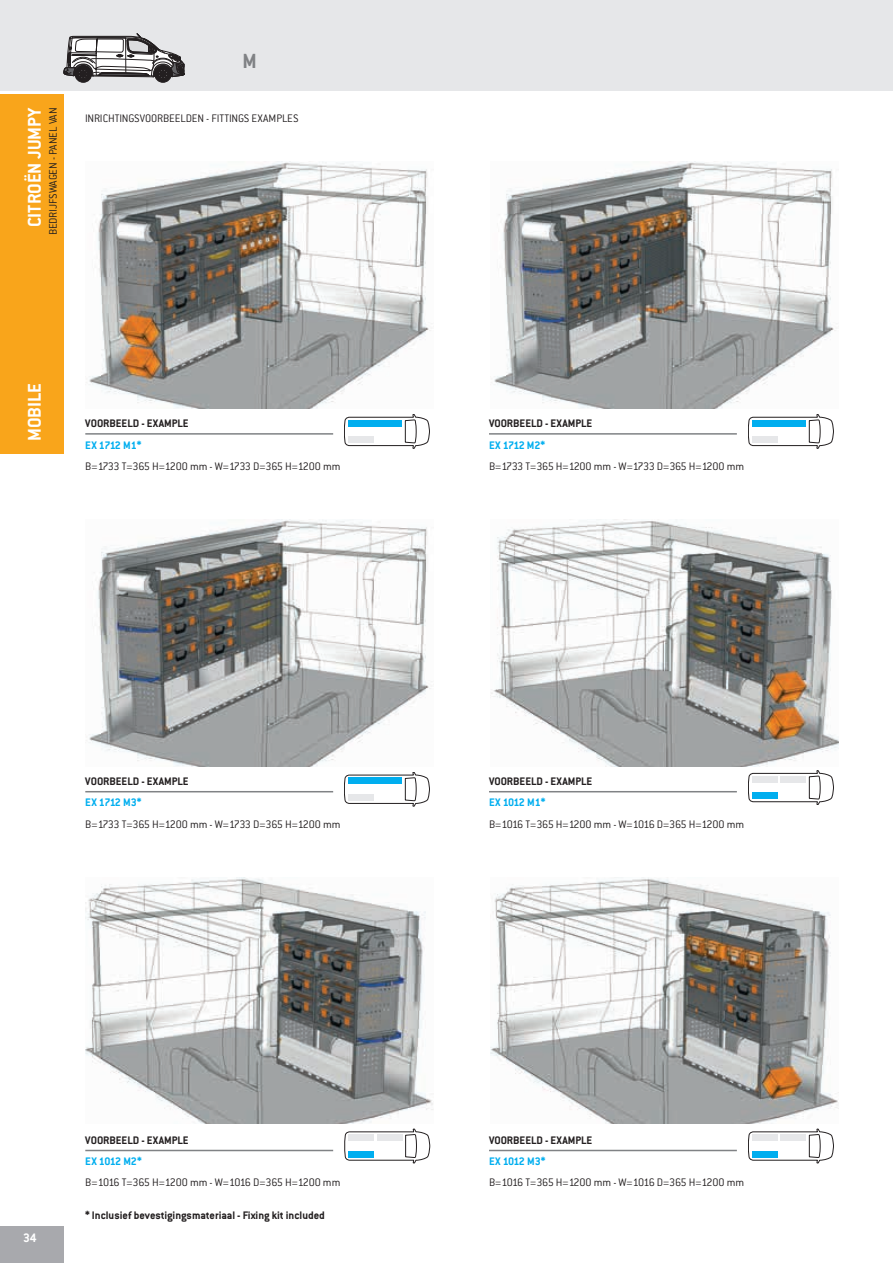
<style>
.page{position:relative;width:893px;height:1263px;background:#fff}
.page>*{position:absolute;margin:0;border:0;box-sizing:border-box;transform-origin:0 0}
.t1{font:700 22.5px "Conduit ITC Pro";color:#808285}
.t2{font:700 20.25px "Conduit ITC Pro";color:#fff}
.t3{font:700 13.5px "Conduit ITC Pro";color:#fff}
.t4{font:700 12px "Conduit ITC Pro";color:#231f20}
.t5{font:300 12px "Conduit ITC Pro";letter-spacing:-.03em;color:#231f20}
.t6{font:300 12px "Conduit ITC Pro";letter-spacing:-.06em;color:#231f20}
.t7{font:700 12px "Conduit ITC Pro";letter-spacing:-.055em;color:#00aeef}
.t8{font:300 12px "Conduit ITC Pro";letter-spacing:-.01em;color:#231f20}
.t9{font:300 12px "Conduit ITC Pro";letter-spacing:-.005em;color:#231f20}
</style>
<div class="page">
<div style="left:0;top:0;width:893px;height:90px;background:#e6e7e9"></div>
<div style="left:0;top:1226px;width:64px;height:37px;background:#a8a9ad"></div>
<div style="left:0;top:95px;width:64px;height:359px;background:#f9a51b"></div>
<img style="left:491px;top:521px;width:348px;height:245px">
<img style="left:490px;top:877px;width:349px;height:247px">
<img style="left:85px;top:877px;width:349px;height:247px">
<img style="left:491px;top:162px;width:345px;height:246px">
<img style="left:86px;top:162px;width:345px;height:246px">
<img style="left:86px;top:520px;width:345px;height:246px">
<svg style="left:344px;top:414px;width:86px;height:35px"></svg>
<div style="left:348px;top:420px;width:54px;height:6px;background:#00aeef"></div>
<div style="left:348px;top:437px;width:26px;height:6px;background:#e6e7e9"></div>
<svg style="left:344px;top:772px;width:86px;height:34px"></svg>
<div style="left:348px;top:778px;width:54px;height:6px;background:#00aeef"></div>
<div style="left:348px;top:794px;width:26px;height:7px;background:#e6e7e9"></div>
<svg style="left:748px;top:414px;width:86px;height:35px"></svg>
<div style="left:752px;top:420px;width:54px;height:6px;background:#00aeef"></div>
<div style="left:752px;top:437px;width:26px;height:6px;background:#e6e7e9"></div>
<svg style="left:748px;top:1129px;width:86px;height:34px"></svg>
<div style="left:780px;top:1134px;width:26px;height:7px;background:#e6e7e9"></div>
<div style="left:752px;top:1134px;width:26px;height:7px;background:#e6e7e9"></div>
<div style="left:752px;top:1151px;width:26px;height:6px;background:#00aeef"></div>
<svg style="left:344px;top:1129px;width:86px;height:34px"></svg>
<div style="left:377px;top:1134px;width:25px;height:7px;background:#e6e7e9"></div>
<div style="left:349px;top:1134px;width:25px;height:7px;background:#e6e7e9"></div>
<div style="left:349px;top:1151px;width:25px;height:6px;background:#00aeef"></div>
<svg style="left:748px;top:770px;width:86px;height:35px"></svg>
<div style="left:780px;top:776px;width:26px;height:6px;background:#e6e7e9"></div>
<div style="left:752px;top:776px;width:26px;height:6px;background:#e6e7e9"></div>
<div style="left:752px;top:793px;width:26px;height:6px;background:#00aeef"></div>
<div style="left:75px;top:66px;width:17px;height:16px;background:#231f20;border-radius:50%"></div>
<div style="left:75px;top:66px;width:17px;height:16px;border:1px solid #231f20;border-radius:50%"></div>
<div style="left:76px;top:67px;width:15px;height:14px;border:1px solid #231f20;border-radius:50%"></div>
<div style="left:78px;top:68px;width:11px;height:12px;border:1px solid #231f20;border-radius:50%"></div>
<div style="left:155px;top:66px;width:16px;height:16px;background:#231f20;border-radius:50%"></div>
<div style="left:155px;top:66px;width:16px;height:16px;border:1px solid #231f20;border-radius:50%"></div>
<div style="left:156px;top:67px;width:14px;height:14px;border:1px solid #231f20;border-radius:50%"></div>
<div style="left:157px;top:68px;width:11px;height:12px;background:#231f20;border-radius:50%"></div>
<div style="left:157px;top:68px;width:12px;height:12px;border:1px solid #231f20;border-radius:50%"></div>
<svg style="left:64px;top:33px;width:121px;height:46px"></svg>
<hr style="left:489px;top:433px;width:248px;height:2px;background:#808285">
<hr style="left:489px;top:791px;width:248px;height:1px;background:#808285">
<hr style="left:489px;top:1150px;width:248px;height:1px;background:#808285">
<hr style="left:85px;top:433px;width:248px;height:2px;background:#808285">
<hr style="left:85px;top:791px;width:248px;height:1px;background:#808285">
<hr style="left:85px;top:1150px;width:248px;height:1px;background:#808285">
<h1 class="t1" style="left:243px;top:48px;width:16px">M</h1>
<h2 class="t2" style="left:23px;top:227px;width:122px;rotate:-90deg">CITROËN JUMPY</h2>
<p class="t9" style="left:47px;top:235px;width:129px;rotate:-90deg">BEDRIJFSWAGEN - PANEL VAN</p>
<p class="t8" style="left:85px;top:112px;width:215px">INRICHTINGSVOORBEELDEN - FITTINGS EXAMPLES</p>
<h2 class="t2" style="left:23px;top:441px;width:59px;rotate:-90deg">MOBILE</h2>
<p class="t4" style="left:85px;top:417px;width:105px">VOORBEELD - EXAMPLE</p>
<p class="t7" style="left:85px;top:438px;width:58px">EX 1712 M1*</p>
<p class="t5" style="left:85px;top:460px;width:257px">B=1733 T=365 H=1200 mm - W=1733 D=365 H=1200 mm</p>
<p class="t4" style="left:85px;top:774px;width:105px">VOORBEELD - EXAMPLE</p>
<p class="t7" style="left:85px;top:796px;width:58px">EX 1712 M3*</p>
<p class="t5" style="left:85px;top:817px;width:257px">B=1733 T=365 H=1200 mm - W=1733 D=365 H=1200 mm</p>
<p class="t3" style="left:23px;top:1229px;width:15px">34</p>
<p class="t4" style="left:85px;top:1133px;width:105px">VOORBEELD - EXAMPLE</p>
<p class="t7" style="left:85px;top:1154px;width:58px">EX 1012 M2*</p>
<p class="t6" style="left:85px;top:1176px;width:257px">B=1016 T=365 H=1200 mm - W=1016 D=365 H=1200 mm</p>
<p class="t4" style="left:85px;top:1209px;width:241px">* Inclusief bevestigingsmateriaal - Fixing kit included</p>
<p class="t4" style="left:489px;top:417px;width:105px">VOORBEELD - EXAMPLE</p>
<p class="t7" style="left:489px;top:438px;width:58px">EX 1712 M2*</p>
<p class="t5" style="left:489px;top:460px;width:257px">B=1733 T=365 H=1200 mm - W=1733 D=365 H=1200 mm</p>
<p class="t4" style="left:489px;top:774px;width:105px">VOORBEELD - EXAMPLE</p>
<p class="t7" style="left:489px;top:796px;width:58px">EX 1012 M1*</p>
<p class="t6" style="left:489px;top:817px;width:257px">B=1016 T=365 H=1200 mm - W=1016 D=365 H=1200 mm</p>
<p class="t4" style="left:489px;top:1133px;width:105px">VOORBEELD - EXAMPLE</p>
<p class="t7" style="left:489px;top:1154px;width:58px">EX 1012 M3*</p>
<p class="t6" style="left:489px;top:1176px;width:257px">B=1016 T=365 H=1200 mm - W=1016 D=365 H=1200 mm</p>
</div>
